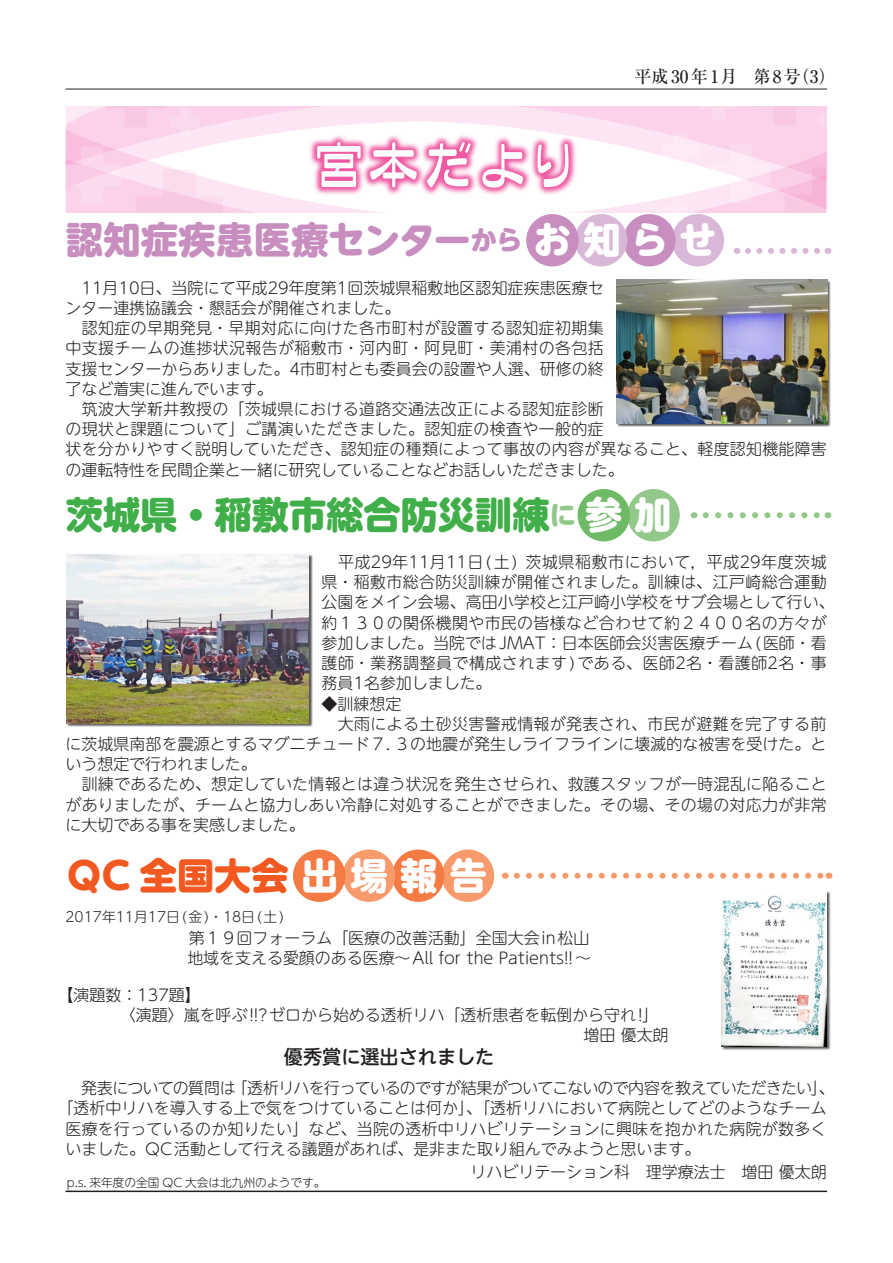
<style>
.page{position:relative;width:893px;height:1263px;background:#fff}
.page>*{position:absolute;margin:0;border:0;box-sizing:border-box;transform-origin:0 0}
.t1{font:52.5px "CR Cand G Bouquet";letter-spacing:.025em;color:#fff}
.t2{font:800 37.2px "UD Shin M Go Pro";letter-spacing:.01em;color:#c78ebf}
.t3{font:800 37.2px "UD Shin M Go Pro";color:#40ae49}
.t4{font:800 37.2px "UD Shin M Go Pro";color:#f15921}
.t5{font:500 19.2px "UD Shin M Go Pro";color:#231f20}
.t6{font:500 17.4px "Ryumin Pro";letter-spacing:.125em;color:#231f20}
.t7{font:300 15.9px/20.2px "UD Shin M Go Pro";letter-spacing:.005em;color:#231f20}
.t8{font:300 15.9px "UD Shin M Go Pro";letter-spacing:-.055em;color:#231f20}
.t9{font:300 15.9px "UD Shin M Go Pro";letter-spacing:.025em;color:#231f20}
.t10{font:300 13.8px "UD Shin M Go Pro";color:#231f20}
.t11{font:300 11.7px "UD Shin M Go Pro";color:#231f20}
.s1{font-size:26.55px}
.s2{color:#fff}
.s3{font-size:26.55px;color:#92c889}
</style>
<div class="page">
<hr style="left:66px;top:89px;width:761px;height:1px;background:#231f20">
<hr style="left:66px;top:1190px;width:761px;height:2px;background:#231f20">
<div style="left:672px;top:214px;width:52px;height:52px;background:#d9b7d6;border-radius:50%"></div>
<div style="left:442px;top:849px;width:52px;height:53px;background:#f79a6c;border-radius:50%"></div>
<div style="left:392px;top:849px;width:52px;height:53px;background:#f47b44;border-radius:50%"></div>
<div style="left:623px;top:214px;width:53px;height:52px;background:#c78ebf;border-radius:50%"></div>
<div style="left:343px;top:849px;width:52px;height:53px;background:#f79a6c;border-radius:50%"></div>
<div style="left:627px;top:489px;width:53px;height:52px;background:#92c889;border-radius:50%"></div>
<div style="left:575px;top:214px;width:52px;height:52px;background:#d9b7d6;border-radius:50%"></div>
<div style="left:293px;top:849px;width:52px;height:53px;background:#f47b44;border-radius:50%"></div>
<div style="left:578px;top:489px;width:52px;height:52px;background:#6eba66;border-radius:50%"></div>
<div style="left:526px;top:214px;width:53px;height:52px;background:#c78ebf;border-radius:50%"></div>
<div style="left:617px;top:280px;width:214px;height:147px;background:#231f20;opacity:.75"></div>
<img style="left:617px;top:280px;width:210px;height:143px">
<div style="left:67px;top:554px;width:246px;height:173px;background:#231f20;opacity:.75"></div>
<img style="left:67px;top:554px;width:242px;height:169px">
<div style="left:721px;top:891px;width:110px;height:160px;background:#231f20;opacity:.75"></div>
<img style="left:721px;top:891px;width:106px;height:156px">
<svg style="left:66px;top:106px;width:761px;height:107px;background:#fbdcee"></svg>
<img style="left:255px;top:106px;width:388px;height:107px">
<svg style="left:706px;top:512px;width:114px;height:6px"></svg>
<svg style="left:517px;top:873px;width:305px;height:6px"></svg>
<svg style="left:748px;top:248px;width:80px;height:6px"></svg>
<h1 class="t1" style="left:313px;top:138px;width:269px">宮本だより</h1>
<p class="t6" style="left:634px;top:63px;width:203px">平成30年1月　第8号（3）</p>
<h2 class="t2" style="left:66px;top:210px;width:652px">認知症疾患医療センター<span class="s1">から</span><span class="s2">お 知 ら せ</span></h2>
<p class="t7" style="left:66px;top:277px;width:763px">　11月10日、当院にて平成29年度第1回茨城県稲敷地区認知症疾患医療セ<br>ンター連携協議会・懇話会が開催されました。<br>　認知症の早期発見・早期対応に向けた各市町村が設置する認知症初期集<br>中支援チームの進捗状況報告が稲敷市・河内町・阿見町・美浦村の各包括<br>支援センターからありました。4市町村とも委員会の設置や人選、研修の終<br>了など着実に進んでいます。<br>　筑波大学新井教授の「茨城県における道路交通法改正による認知症診断<br>の現状と課題について」ご講演いただきました。認知症の検査や一般的症<br>状を分かりやすく説明していただき、認知症の種類によって事故の内容が異なること、軽度認知機能障害の運転特性を民間企業と一緒に研究していることなどお話しいただきました。</p>
<h2 class="t3" style="left:66px;top:485px;width:607px">茨城県・稲敷市総合防災訓練<span class="s3">に</span> <span class="s2">参 加</span></h2>
<p class="t7" style="left:322px;top:551px;width:515px">　平成29年11月11日(土) 茨城県稲敷市において，平成29年度茨城県・稲敷市総合防災訓練が開催されました。訓練は、江戸崎総合運動公園をメイン会場、高田小学校と江戸崎小学校をサブ会場として行い、約１３０の関係機関や市民の皆様など合わせて約２４００名の方々が参加しました。当院ではJMAT：日本医師会災害医療チーム(医師・看護師・業務調整員で構成されます)である、医師2名・看護師2名・事務員1名参加しました。</p>
<p class="t7" style="left:322px;top:692px;width:81px">◆訓練想定</p>
<p class="t9" style="left:322px;top:711px;width:506px">　大雨による土砂災害警戒情報が発表され、市民が避難を完了する前</p>
<p class="t7" style="left:66px;top:733px;width:762px">に茨城県南部を震源とするマグニチュード７．３の地震が発生しライフラインに壊滅的な被害を受けた。と</p>
<p class="t7" style="left:66px;top:753px;width:193px">いう想定で行われました。</p>
<p class="t7" style="left:66px;top:773px;width:763px">　訓練であるため、想定していた情報とは違う状況を発生させられ、救護スタッフが一時混乱に陥ること</p>
<p class="t7" style="left:66px;top:793px;width:763px">がありましたが、チームと協力しあい冷静に対処することができました。その場、その場の対応力が非常</p>
<p class="t7" style="left:66px;top:814px;width:241px">に大切である事を実感しました。</p>
<h2 class="t4" style="left:67px;top:845px;width:422px">QC 全国大会 <span class="s2">出 場 報 告</span></h2>
<p class="t10" style="left:66px;top:906px;width:220px">2017年11月17日(金)・18日(土)</p>
<p class="t7" style="left:187px;top:927px;width:405px">第１９回フォーラム「医療の改善活動」全国大会in松山地域を支える愛顔のある医療～All for the Patients!!～</p>
<p class="t7" style="left:58px;top:984px;width:145px">【演題数：137題】</p>
<p class="t7" style="left:120px;top:1004px;width:540px">〈演題〉嵐を呼ぶ!!?ゼロから始める透析リハ「透析患者を転倒から守れ!」</p>
<p class="t7" style="left:552px;top:1024px;width:118px">　　増田 優太朗</p>
<p class="t5" style="left:284px;top:1041px;width:212px">優秀賞に選出されました</p>
<p class="t8" style="left:66px;top:1075px;width:771px">　発表についての質問は「透析リハを行っているのですが結果がついてこないので内容を教えていただきたい」、</p>
<p class="t7" style="left:58px;top:1097px;width:771px">「透析中リハを導入する上で気をつけていることは何か」、「透析リハにおいて病院としてどのようなチーム</p>
<p class="t7" style="left:66px;top:1117px;width:762px">医療を行っているのか知りたい」など、当院の透析中リハビリテーションに興味を抱かれた病院が数多く</p>
<p class="t7" style="left:66px;top:1138px;width:636px">いました。QC活動として行える議題があれば、是非また取り組んでみようと思います。</p>
<p class="t7" style="left:471px;top:1161px;width:358px">リハビリテーション科　理学療法士　増田 優太朗</p>
<p class="t11" style="left:67px;top:1173px;width:260px">p.s. 来年度の全国 QC 大会は北九州のようです。</p>
</div>
